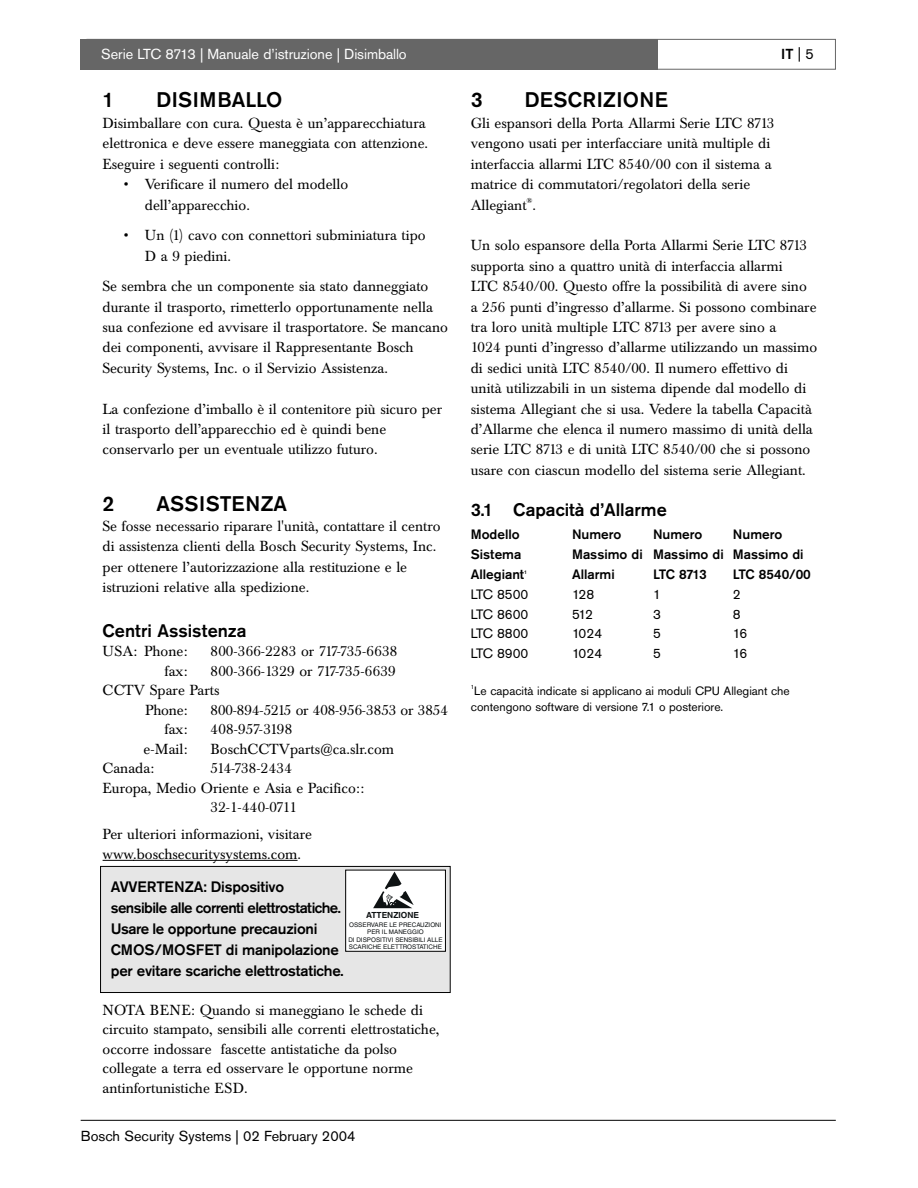
<style>
.page{position:relative;width:918px;height:1188px;background:#fff}
.page>*{position:absolute;margin:0;border:0;box-sizing:border-box;transform-origin:0 0}
.t1{font:500 21px "Akzidenz Grotesk BQ";letter-spacing:.015em;color:#000}
.t2{font:500 18px "Akzidenz Grotesk BQ";color:#000}
.t3{font:500 15px/21px "Akzidenz Grotesk BQ";letter-spacing:-.015em;color:#000}
.t4{font:14.4px/20.4px "Baskerville BQ";color:#000}
.t5{font:14.4px "Baskerville BQ";letter-spacing:.02em;color:#000}
.t6{font:14.4px "Akzidenz Grotesk BQ";color:#fff}
.t7{font:14.4px "Akzidenz Grotesk BQ";color:#000}
.t8{font:500 14.4px "Akzidenz Grotesk BQ";color:#000}
.t9{font:500 13.5px "Akzidenz Grotesk BQ";color:#000}
.t10{font:13.5px "Akzidenz Grotesk BQ";color:#000}
.t11{font:12px/16.5px "Akzidenz Grotesk BQ";color:#000}
.t12{font:700 8.4px "Helvetica";color:#0e1213}
.t13{font:7.2px "Baskerville BQ";color:#000}
.t14{font:6.3px/7.4px "Helvetica";color:#0e1213;text-align:center}
.t15{font:6px "Akzidenz Grotesk BQ";color:#000}
.t16{font:500 5.25px "Akzidenz Grotesk BQ";color:#000}
.s1{font-weight:400}
</style>
<div class="page">
<div style="left:87px;top:39px;width:749px;height:31px;border:1px solid #666"></div>
<div style="left:81px;top:39px;width:577px;height:31px;background:#666"></div>
<hr style="left:81px;top:1120px;width:755px;height:1px;background:#000">
<hr style="left:103px;top:860px;width:31px;height:1px;background:#000">
<hr style="left:133px;top:860px;width:32px;height:1px;background:#000">
<hr style="left:164px;top:860px;width:134px;height:1px;background:#000">
<div style="left:101px;top:867px;width:349px;height:125px;background:#e6e6e6"></div>
<div style="left:100px;top:866px;width:351px;height:127px;border:1px solid #000"></div>
<svg style="left:347px;top:872px;width:97px;height:78px;background:#f0f1f1"></svg>
<div style="left:345px;top:870px;width:101px;height:82px;border:1px solid #000"></div>
<p class="t6" style="left:101px;top:49px;width:307px">Serie LTC 8713 | Manuale d’istruzione | Disimballo</p>
<h1 class="t1" style="left:103px;top:92px;width:13px">1</h1>
<h1 class="t1" style="left:157px;top:92px;width:127px">DISIMBALLO</h1>
<p class="t4" style="left:103px;top:114px;width:327px">Disimballare con cura. Questa è un’apparecchiatura elettronica e deve essere maneggiata con attenzione.<br>Eseguire i seguenti controlli:</p>
<p class="t4" style="left:145px;top:175px;width:205px;text-indent:-21px">• Verificare il numero del modello dell’apparecchio.</p>
<p class="t4" style="left:145px;top:226px;width:282px;text-indent:-21px">• Un (1) cavo con connettori subminiatura tipo<br>D a 9 piedini.</p>
<p class="t4" style="left:103px;top:277px;width:347px">Se sembra che un componente sia stato danneggiato durante il trasporto, rimetterlo opportunamente nella sua confezione ed avvisare il trasportatore. Se mancano dei componenti, avvisare il Rappresentante Bosch Security Systems, Inc. o il Servizio Assistenza.</p>
<p class="t4" style="left:103px;top:400px;width:341px">La confezione d’imballo è il contenitore più sicuro per il trasporto dell’apparecchio ed è quindi bene conservarlo per un eventuale utilizzo futuro.</p>
<h1 class="t1" style="left:103px;top:495px;width:13px">2</h1>
<h1 class="t1" style="left:157px;top:495px;width:132px">ASSISTENZA</h1>
<p class="t4" style="left:103px;top:517px;width:340px">Se fosse necessario riparare l'unità, contattare il centro di assistenza clienti della Bosch Security Systems, Inc. per ottenere l’autorizzazione alla restituzione e le istruzioni relative alla spedizione.</p>
<p class="t2" style="left:103px;top:623px;width:146px">Centri Assistenza</p>
<p class="t4" style="left:103px;top:643px;width:87px">USA: Phone:</p>
<p class="t5" style="left:211px;top:646px;width:188px">800-366-2283 or 717-735-6638</p>
<p class="t4" style="left:165px;top:662px;width:25px">fax:</p>
<p class="t5" style="left:211px;top:665px;width:187px">800-366-1329 or 717-735-6639</p>
<p class="t4" style="left:103px;top:682px;width:118px">CCTV Spare Parts</p>
<p class="t4" style="left:145px;top:701px;width:44px">Phone:</p>
<p class="t4" style="left:211px;top:701px;width:239px">800-894-5215 or 408-956-3853 or 3854</p>
<p class="t4" style="left:165px;top:721px;width:25px">fax:</p>
<p class="t5" style="left:211px;top:724px;width:83px">408-957-3198</p>
<p class="t4" style="left:144px;top:740px;width:46px">e-Mail:</p>
<p class="t4" style="left:211px;top:740px;width:185px">BoschCCTVparts@ca.slr.com</p>
<p class="t4" style="left:103px;top:760px;width:53px">Canada:</p>
<p class="t5" style="left:211px;top:763px;width:83px">514-738-2434</p>
<p class="t4" style="left:103px;top:779px;width:263px">Europa, Medio Oriente e Asia e Pacifico::</p>
<p class="t4" style="left:211px;top:799px;width:88px">32-1-440-0711</p>
<p class="t4" style="left:103px;top:826px;width:211px;line-height:19.5px">Per ulteriori informazioni, visitare www.boschsecuritysystems.com.</p>
<p class="t3" style="left:111px;top:878px;width:234px">AVVERTENZA: Dispositivo sensibile alle correnti elettrostatiche.<br>Usare le opportune precauzioni CMOS/MOSFET di manipolazione per evitare scariche elettrostatiche.</p>
<p class="t12" style="left:366px;top:912px;width:54px">ATTENZIONE</p>
<p class="t14" style="left:348px;top:922px;width:96px">OSSERVARE LE PRECAUZIONI<br>PER IL MANEGGIO<br>DI DISPOSITIVI SENSIBILI ALLE<br>SCARICHE ELETTROSTATICHE</p>
<p class="t4" style="left:103px;top:1001px;width:338px;line-height:19.5px">NOTA BENE: Quando si maneggiano le schede di circuito stampato, sensibili alle correnti elettrostatiche, occorre indossare fascette antistatiche da polso collegate a terra ed osservare le opportune norme antinfortunistiche ESD.</p>
<p class="t7" style="left:81px;top:1130px;width:276px">Bosch Security Systems | 02 February 2004</p>
<p class="t8" style="left:781px;top:49px;width:34px">IT<span class="s1">|5</span></p>
<h1 class="t1" style="left:471px;top:92px;width:13px">3</h1>
<h1 class="t1" style="left:525px;top:92px;width:145px">DESCRIZIONE</h1>
<p class="t4" style="left:471px;top:114px;width:305px">Gli espansori della Porta Allarmi Serie LTC 8713 vengono usati per interfacciare unità multiple di interfaccia allarmi LTC 8540/00 con il sistema a matrice di commutatori/regolatori della serie Allegiant .</p>
<p class="t13" style="left:527px;top:198px;width:7px">®</p>
<p class="t4" style="left:471px;top:236px;width:348px">Un solo espansore della Porta Allarmi Serie LTC 8713 supporta sino a quattro unità di interfaccia allarmi<br>LTC 8540/00. Questo offre la possibilità di avere sino a 256 punti d’ingresso d’allarme. Si possono combinare tra loro unità multiple LTC 8713 per avere sino a<br>1024 punti d’ingresso d’allarme utilizzando un massimo di sedici unità LTC 8540/00. Il numero effettivo di unità utilizzabili in un sistema dipende dal modello di sistema Allegiant che si usa. Vedere la tabella Capacità d’Allarme che elenca il numero massimo di unità della serie LTC 8713 e di unità LTC 8540/00 che si possono usare con ciascun modello del sistema serie Allegiant.</p>
<p class="t2" style="left:471px;top:502px;width:198px">3.1 Capacità d’Allarme</p>
<p class="t9" style="left:471px;top:529px;width:50px">Modello</p>
<p class="t9" style="left:572px;top:529px;width:51px">Numero</p>
<p class="t9" style="left:653px;top:529px;width:51px">Numero</p>
<p class="t9" style="left:733px;top:529px;width:51px">Numero</p>
<p class="t9" style="left:471px;top:549px;width:52px">Sistema</p>
<p class="t9" style="left:572px;top:549px;width:233px">Massimo di Massimo di Massimo di</p>
<p class="t9" style="left:471px;top:569px;width:55px">Allegiant</p>
<p class="t16" style="left:524px;top:570px;width:4px">1</p>
<p class="t9" style="left:572px;top:569px;width:44px">Allarmi</p>
<p class="t9" style="left:653px;top:569px;width:55px">LTC 8713</p>
<p class="t9" style="left:733px;top:569px;width:79px">LTC 8540/00</p>
<p class="t10" style="left:471px;top:589px;width:59px">LTC 8500</p>
<p class="t10" style="left:572px;top:589px;width:24px">128</p>
<p class="t10" style="left:653px;top:589px;width:9px">1</p>
<p class="t10" style="left:733px;top:589px;width:9px">2</p>
<p class="t10" style="left:471px;top:609px;width:59px">LTC 8600</p>
<p class="t10" style="left:572px;top:609px;width:23px">512</p>
<p class="t10" style="left:653px;top:609px;width:9px">3</p>
<p class="t10" style="left:733px;top:609px;width:9px">8</p>
<p class="t10" style="left:471px;top:628px;width:59px">LTC 8800</p>
<p class="t10" style="left:572px;top:628px;width:32px">1024</p>
<p class="t10" style="left:653px;top:628px;width:9px">5</p>
<p class="t10" style="left:733px;top:628px;width:16px">16</p>
<p class="t10" style="left:471px;top:648px;width:59px">LTC 8900</p>
<p class="t10" style="left:572px;top:648px;width:32px">1024</p>
<p class="t10" style="left:653px;top:648px;width:9px">5</p>
<p class="t10" style="left:733px;top:648px;width:16px">16</p>
<p class="t15" style="left:471px;top:684px;width:5px">1</p>
<p class="t11" style="left:471px;top:683px;width:320px">Le capacità indicate si applicano ai moduli CPU Allegiant che contengono software di versione 7.1 o posteriore.</p>
</div>
